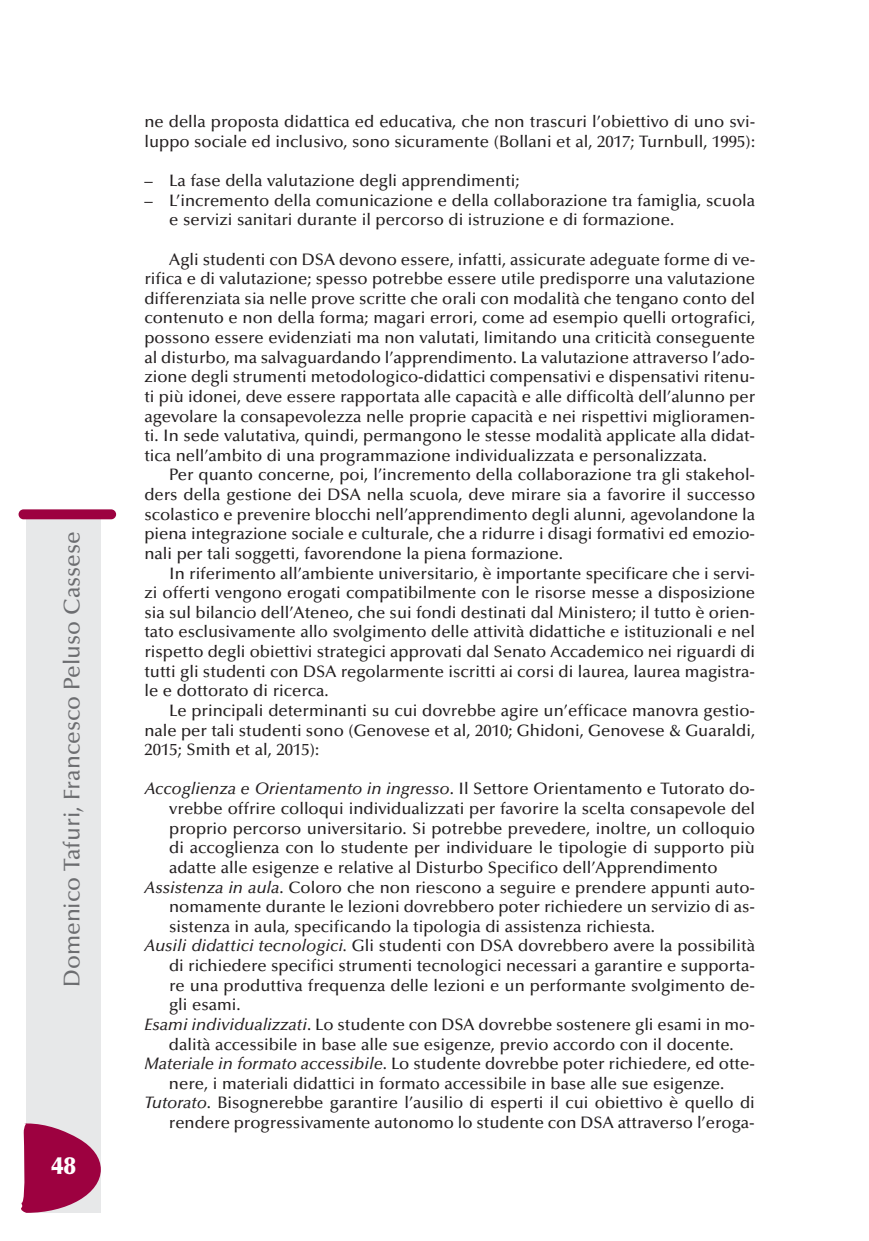
<style>
.page{position:relative;width:869px;height:1241px;background:#fff}
.page>*{position:absolute;margin:0;border:0;box-sizing:border-box;transform-origin:0 0}
.t1{font:900 24.5px "Optima";color:#fff}
.t2{font:500 22.75px "Optima";color:#6c6d70}
.t3{font:500 16.62px/19.6px "Optima";color:#231f20;text-align:justify}
.t4{font:italic 500 16.62px "Optima";color:#231f20}
.s1{font-style:normal}
.s2{font-style:italic}
</style>
<div class="page">
<div style="left:27px;top:517px;width:74px;height:695px;background:#e7e8e9"></div>
<div style="left:19px;top:509px;width:97px;height:10px;background:#9d0140;border-radius:5px"></div>
<svg style="left:21px;top:1122px;width:80px;height:90px"></svg>
<h2 class="t2" style="left:63px;top:986px;width:457px;rotate:-90deg">Domenico Tafuri, Francesco Peluso Cassese</h2>
<h1 class="t1" style="left:52px;top:1155px;width:26px">48</h1>
<p class="t3" style="left:144px;top:113px;width:612px">ne della proposta didattica ed educativa, che non trascuri l’obiettivo di uno svi&shy;luppo sociale ed inclusivo, sono sicuramente (Bollani et al, 2017; Turnbull, 1995):</p>
<p class="t3" style="left:144px;top:172px;width:376px">– La fase della valutazione degli apprendimenti;</p>
<p class="t3" style="left:169px;top:192px;width:587px;text-indent:-25px">– L’incremento della comunicazione e della collaborazione tra famiglia, scuola e servizi sanitari durante il percorso di istruzione e di formazione.</p>
<p class="t3" style="left:144px;top:251px;width:612px;text-indent:25px">Agli studenti con DSA devono essere, infatti, assicurate adeguate forme di ve&shy;rifica e di valutazione; spesso potrebbe essere utile predisporre una valutazione differenziata sia nelle prove scritte che orali con modalità che tengano conto del contenuto e non della forma; magari errori, come ad esempio quelli ortografici, possono essere evidenziati ma non valutati, limitando una criticità conseguente al disturbo, ma salvaguardando l’apprendimento. La valutazione attraverso l’ado&shy;zione degli strumenti metodologico-didattici compensativi e dispensativi ritenu&shy;ti più idonei, deve essere rapportata alle capacità e alle difficoltà dell’alunno per agevolare la consapevolezza nelle proprie capacità e nei rispettivi miglioramen&shy;ti. In sede valutativa, quindi, permangono le stesse modalità applicate alla didat&shy;tica nell’ambito di una programmazione individualizzata e personalizzata.</p>
<p class="t3" style="left:144px;top:466px;width:612px;text-indent:25px">Per quanto concerne, poi, l’incremento della collaborazione tra gli stakehol&shy;ders della gestione dei DSA nella scuola, deve mirare sia a favorire il successo scolastico e prevenire blocchi nell’apprendimento degli alunni, agevolandone la piena integrazione sociale e culturale, che a ridurre i disagi formativi ed emozio&shy;nali per tali soggetti, favorendone la piena formazione.</p>
<p class="t3" style="left:144px;top:564px;width:612px;text-indent:25px">In riferimento all’ambiente universitario, è importante specificare che i servi&shy;zi offerti vengono erogati compatibilmente con le risorse messe a disposizione sia sul bilancio dell’Ateneo, che sui fondi destinati dal Ministero; il tutto è orien&shy;tato esclusivamente allo svolgimento delle attività didattiche e istituzionali e nel rispetto degli obiettivi strategici approvati dal Senato Accademico nei riguardi di tutti gli studenti con DSA regolarmente iscritti ai corsi di laurea, laurea magistra&shy;le e dottorato di ricerca.</p>
<p class="t3" style="left:144px;top:702px;width:612px;text-indent:25px">Le principali determinanti su cui dovrebbe agire un’efficace manovra gestio&shy;nale per tali studenti sono (Genovese et al, 2010; Ghidoni, Genovese &amp; Guaraldi, 2015; Smith et al, 2015):</p>
<p class="t4" style="left:144px;top:782px;width:612px">Accoglienza e Orientamento in ingresso<span class="s1">. Il Settore Orientamento e Tutorato do-</span></p>
<p class="t3" style="left:169px;top:800px;width:587px">vrebbe offrire colloqui individualizzati per favorire la scelta consapevole del</p>
<p class="t3" style="left:169px;top:819px;width:587px">proprio percorso universitario. Si potrebbe prevedere, inoltre, un colloquio</p>
<p class="t3" style="left:169px;top:839px;width:587px">di accoglienza con lo studente per individuare le tipologie di supporto più</p>
<p class="t3" style="left:169px;top:859px;width:549px">adatte alle esigenze e relative al Disturbo Specifico dell’Apprendimento</p>
<p class="t3" style="left:144px;top:878px;width:612px"><span class="s2">Assistenza in aula</span>. Coloro che non riescono a seguire e prendere appunti auto-</p>
<p class="t3" style="left:169px;top:898px;width:587px">nomamente durante le lezioni dovrebbero poter richiedere un servizio di as-</p>
<p class="t3" style="left:169px;top:917px;width:487px">sistenza in aula, specificando la tipologia di assistenza richiesta.</p>
<p class="t3" style="left:144px;top:937px;width:612px"><span class="s2">Ausili didattici tecnologici.</span> Gli studenti con DSA dovrebbero avere la possibilità</p>
<p class="t3" style="left:169px;top:957px;width:587px">di richiedere specifici strumenti tecnologici necessari a garantire e supporta-</p>
<p class="t3" style="left:169px;top:976px;width:587px">re una produttiva frequenza delle lezioni e un performante svolgimento de-</p>
<p class="t3" style="left:169px;top:996px;width:73px">gli esami.</p>
<p class="t3" style="left:144px;top:1016px;width:612px"><span class="s2">Esami individualizzati</span>. Lo studente con DSA dovrebbe sostenere gli esami in mo-</p>
<p class="t3" style="left:169px;top:1035px;width:566px">dalità accessibile in base alle sue esigenze, previo accordo con il docente.</p>
<p class="t3" style="left:144px;top:1055px;width:612px"><span class="s2">Materiale in formato accessibile</span>. Lo studente dovrebbe poter richiedere, ed otte-</p>
<p class="t3" style="left:169px;top:1074px;width:556px">nere, i materiali didattici in formato accessibile in base alle sue esigenze.</p>
<p class="t3" style="left:144px;top:1094px;width:612px"><span class="s2">Tutorato</span>. Bisognerebbe garantire l’ausilio di esperti il cui obiettivo è quello di</p>
<p class="t3" style="left:169px;top:1114px;width:587px">rendere progressivamente autonomo lo studente con DSA attraverso l’eroga-</p>
</div>
